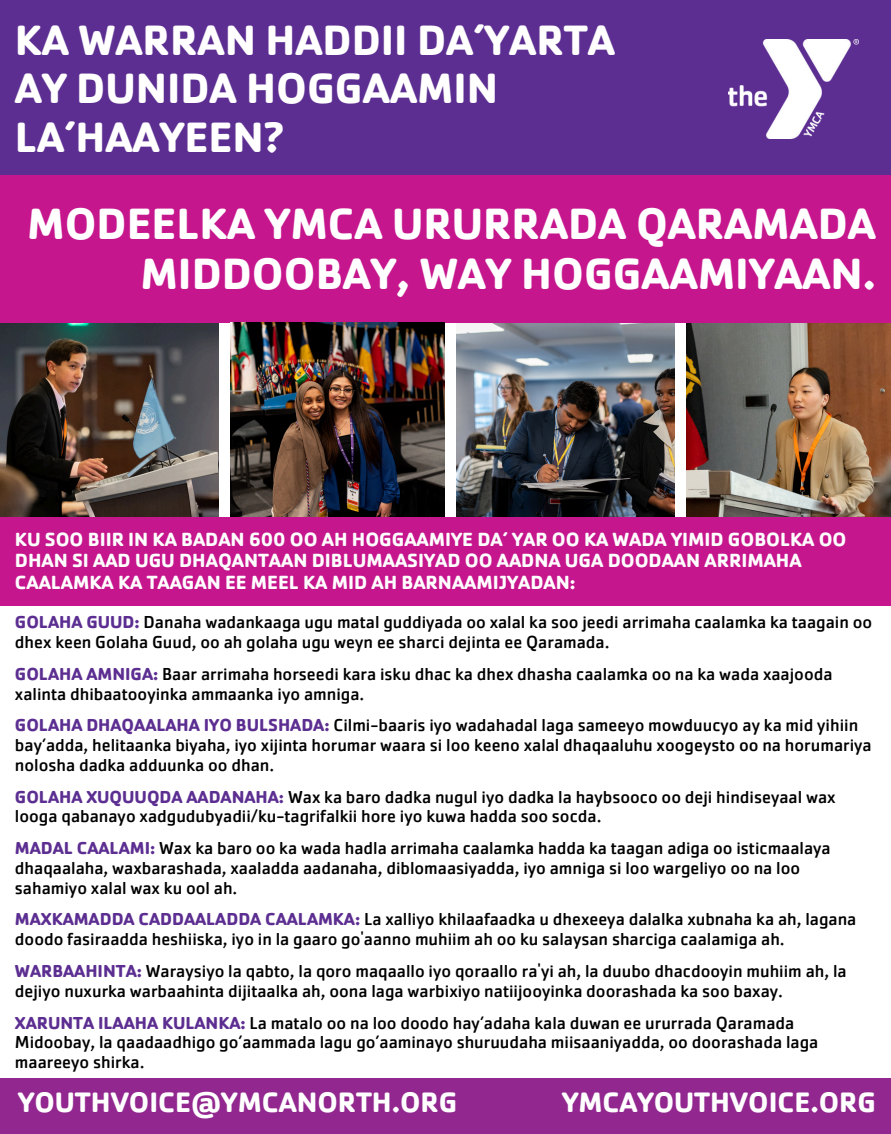
<style>
.page{position:relative;width:891px;height:1134px;background:#5c2e91}
.page>*{position:absolute;margin:0;border:0;box-sizing:border-box;transform-origin:0 0}
.t1{font:700 45.45px/50.6px "Cachet Pro";color:#fff;text-align:right}
.t2{font:700 44.1px/49.1px "Cachet Pro";color:#fff}
.t3{font:700 29.25px "Cachet Pro";color:#fff}
.t4{font:700 19.8px/21.4px "Cachet Pro";color:#fff}
.t5{font:18px/19.6px "Cachet Pro";color:#000}
.s1{font-weight:700;color:#5c2e91}
</style>
<div class="page">
<div style="left:0;top:239px;width:891px;height:280px;background:#fff"></div>
<img style="left:729px;top:39px;width:130px;height:100px">
<img style="left:456px;top:323px;width:218px;height:194px">
<img style="left:0;top:323px;width:219px;height:194px">
<img style="left:686px;top:323px;width:205px;height:194px">
<div style="left:0;top:175px;width:891px;height:148px;background:#c6168d"></div>
<div style="left:0;top:1078px;width:891px;height:56px;background:#92278f"></div>
<img style="left:230px;top:323px;width:214px;height:194px">
<div style="left:0;top:535px;width:891px;height:543px;background:#fff"></div>
<div style="left:0;top:517px;width:891px;height:89px;background:#c6168d"></div>
<p class="t2" style="left:15px;top:15px;width:602px">KA WARRAN HADDII DA’YARTA<br>AY DUNIDA HOGGAAMIN<br>LA’HAAYEEN?</p>
<h2 class="t1" style="left:27px;top:198px;width:850px">MODEELKA YMCA URURRADA QARAMADA<br>MIDDOOBAY, WAY HOGGAAMIYAAN.</h2>
<p class="t4" style="left:15px;top:529px;width:833px">KU SOO BIIR IN KA BADAN 600 OO AH HOGGAAMIYE DA’ YAR OO KA WADA YIMID GOBOLKA OO<br>DHAN SI AAD UGU DHAQANTAAN DIBLUMAASIYAD OO AADNA UGA DOODAAN ARRIMAHA<br>CAALAMKA KA TAAGAN EE MEEL KA MID AH BARNAAMIJYADAN:</p>
<p class="t5" style="left:15px;top:612px;width:859px"><span class="s1">GOLAHA GUUD:</span> Danaha wadankaaga ugu matal guddiyada oo xalal ka soo jeedi arrimaha caalamka ka taagain oo dhex keen Golaha Guud, oo ah golaha ugu weyn ee sharci dejinta ee Qaramada.</p>
<h3 class="t5" style="left:15px;top:664px;width:819px"><span class="s1">GOLAHA AMNIGA:</span> Baar arrimaha horseedi kara isku dhac ka dhex dhasha caalamka oo na ka wada xaajooda xalinta dhibaatooyinka ammaanka iyo amniga.</h3>
<p class="t5" style="left:15px;top:716px;width:858px"><span class="s1">GOLAHA DHAQAALAHA IYO BULSHADA:</span> Cilmi-baaris iyo wadahadal laga sameeyo mowduucyo ay ka mid yihiin bay’adda, helitaanka biyaha, iyo xijinta horumar waara si loo keeno xalal dhaqaaluhu xoogeysto oo na horumariya nolosha dadka adduunka oo dhan.</p>
<p class="t5" style="left:15px;top:787px;width:822px"><span class="s1">GOLAHA XUQUUQDA AADANAHA:</span> Wax ka baro dadka nugul iyo dadka la haybsooco oo deji hindiseyaal wax looga qabanayo xadgudubyadii/ku-tagrifalkii hore iyo kuwa hadda soo socda.</p>
<p class="t5" style="left:15px;top:838px;width:817px"><span class="s1">MADAL CAALAMI:</span> Wax ka baro oo ka wada hadla arrimaha caalamka hadda ka taagan adiga oo isticmaalaya dhaqaalaha, waxbarashada, xaaladda aadanaha, diblomaasiyadda, iyo amniga si loo wargeliyo oo na loo sahamiyo xalal wax ku ool ah.</p>
<p class="t5" style="left:15px;top:910px;width:843px"><span class="s1">MAXKAMADDA CADDAALADDA CAALAMKA:</span> La xalliyo khilaafaadka u dhexeeya dalalka xubnaha ka ah, lagana doodo fasiraadda heshiiska, iyo in la gaaro go'aanno muhiim ah oo ku salaysan sharciga caalamiga ah.</p>
<p class="t5" style="left:15px;top:961px;width:833px"><span class="s1">WARBAAHINTA:</span> Waraysiyo la qabto, la qoro maqaallo iyo qoraallo ra'yi ah, la duubo dhacdooyin muhiim ah, la dejiyo nuxurka warbaahinta dijitaalka ah, oona laga warbixiyo natiijooyinka doorashada ka soo baxay.</p>
<p class="t5" style="left:15px;top:1013px;width:805px"><span class="s1">XARUNTA ILAAHA KULANKA:</span> La matalo oo na loo doodo hay’adaha kala duwan ee ururrada Qaramada<br>Midoobay, la qaadaadhigo go’aammada lagu go’aaminayo shuruudaha miisaaniyadda, oo doorashada laga maareeyo shirka.</p>
<h2 class="t3" style="left:18px;top:1084px;width:441px">YOUTHVOICE@YMCANORTH.ORG</h2>
<p class="t3" style="left:562px;top:1084px;width:315px">YMCAYOUTHVOICE.ORG</p>
</div>
